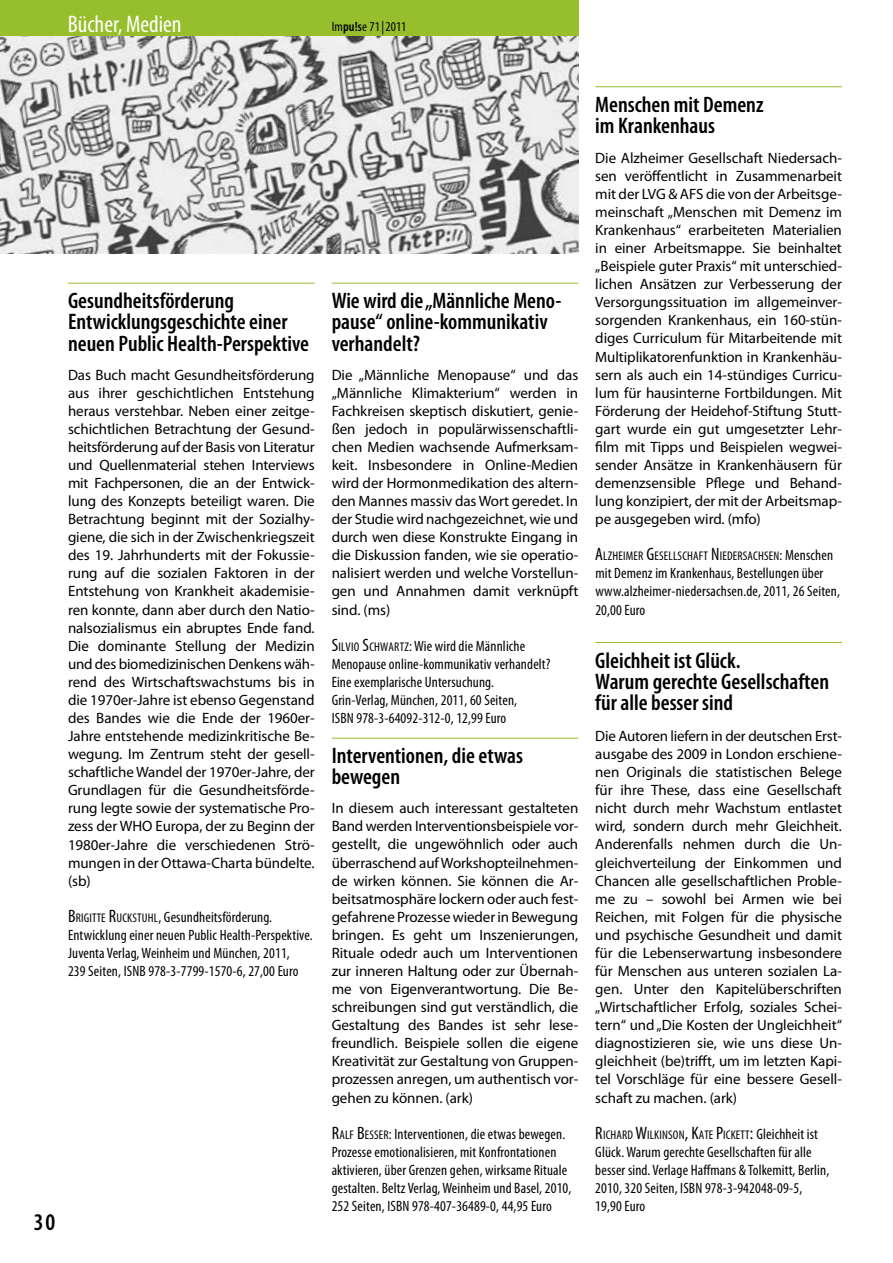
<style>
.page{position:relative;width:893px;height:1263px;background:#fff}
.page>*{position:absolute;margin:0;border:0;box-sizing:border-box;transform-origin:0 0}
.t1{font:condensed 24px "Myriad Pro";color:#fff}
.t2{font:600 condensed 24px "Myriad Pro";color:#000}
.t3{font:600 condensed 22.5px/21.3px "Myriad Pro";color:#000}
.t4{font:15px/18px "Myriad Pro";letter-spacing:-.005em;color:#000;text-align:justify}
.t5{font:condensed 15px/18.1px "Myriad Pro";letter-spacing:.01em;color:#000}
.t6{font:condensed 13.5px "Myriad Pro";letter-spacing:.01em;color:#000}
.t7{font:condensed 12.6px "Myriad Pro";letter-spacing:.015em;color:#000}
.s1{font-weight:600}
.s2{font-size:18px}
.s3{font-size:12.6px}
.s4{font-size:15px}
</style>
<div class="page">
<hr style="left:892px;top:0;width:1px;height:36px;background:#97bf2d">
<div style="left:0;top:0;width:578px;height:36px;background:#97bf2d"></div>
<hr style="left:332px;top:738px;width:246px;height:1px;background:#97bf2d">
<img style="left:0;top:36px;width:578px;height:217px">
<hr style="left:332px;top:283px;width:246px;height:1px;background:#97bf2d">
<hr style="left:595px;top:642px;width:247px;height:1px;background:#97bf2d">
<hr style="left:595px;top:86px;width:247px;height:1px;background:#97bf2d">
<hr style="left:68px;top:283px;width:247px;height:1px;background:#97bf2d">
<h1 class="t1" style="left:68px;top:9px;width:115px">Bücher, Medien</h1>
<p class="t6" style="left:332px;top:19px;width:76px">Im<span class="s1">pu!s</span>e 71|2011</p>
<h2 class="t3" style="left:68px;top:290px;width:243px">Gesundheitsförderung<br>Entwicklungsgeschichte einer neuen Public Health-Perspektive</h2>
<p class="t4" style="left:68px;top:366px;width:248px">Das Buch macht Gesundheitsförderung aus ihrer geschichtlichen Entstehung heraus verstehbar. Neben einer zeitge&shy;schichtlichen Betrachtung der Gesund&shy;heitsförderung auf der Basis von Literatur und Quellenmaterial stehen Interviews mit Fachpersonen, die an der Entwick&shy;lung des Konzepts beteiligt waren. Die Betrachtung beginnt mit der Sozialhy&shy;giene, die sich in der Zwischenkriegszeit des 19. Jahrhunderts mit der Fokussie&shy;rung auf die sozialen Faktoren in der Entstehung von Krankheit akademisie&shy;ren konnte, dann aber durch den Natio&shy;nalsozialismus ein abruptes Ende fand.<br>Die dominante Stellung der Medizin und des biomedizinischen Denkens wäh&shy;rend des Wirtschaftswachstums bis in die 1970er-Jahre ist ebenso Gegenstand des Bandes wie die Ende der 1960er-Jahre entstehende medizinkritische Be&shy;wegung. Im Zentrum steht der gesell&shy;schaftliche Wandel der 1970er-Jahre, der Grundlagen für die Gesundheitsförde&shy;rung legte sowie der systematische Pro&shy;zess der WHO Europa, der zu Beginn der 1980er-Jahre die verschiedenen Strö&shy;mungen in der Ottawa-Charta bündelte. (sb)</p>
<p class="t5" style="left:68px;top:907px;width:246px"><span class="s2">B</span><span class="s3">RIGITTE</span> <span class="s2">R</span><span class="s3">UCKSTUHL</span>, Gesundheitsförderung.<br>Entwicklung einer neuen Public Health-Perspektive.<br>Juventa Verlag, Weinheim und München, 2011,<br>239 Seiten, ISNB 978-3-7799-1570-6, 27,00 Euro</p>
<h1 class="t2" style="left:34px;top:1209px;width:23px">30</h1>
<h2 class="t3" style="left:332px;top:290px;width:231px">Wie wird die „Männliche Meno&shy;pause“ online-kommunikativ verhandelt?</h2>
<p class="t4" style="left:332px;top:366px;width:248px">Die „Männliche Menopause“ und das „Männliche Klimakterium“ werden in Fachkreisen skeptisch diskutiert, genie&shy;ßen jedoch in populärwissenschaftli&shy;chen Medien wachsende Aufmerksam&shy;keit. Insbesondere in Online-Medien wird der Hormonmedikation des altern&shy;den Mannes massiv das Wort geredet. In der Studie wird nachgezeichnet, wie und durch wen diese Konstrukte Eingang in die Diskussion fanden, wie sie operatio&shy;nalisiert werden und welche Vorstellun&shy;gen und Annahmen damit verknüpft sind. (ms)</p>
<p class="t5" style="left:332px;top:636px;width:220px"><span class="s2">S</span><span class="s3">ILVIO</span> <span class="s2">S</span><span class="s3">CHWARTZ</span>: Wie wird die Männliche Menopause online-kommunikativ verhandelt?<br>Eine exemplarische Untersuchung.<br>Grin-Verlag, München, 2011, 60 Seiten,<br>ISBN 978-3-64092-312-0, 12,99 Euro</p>
<h2 class="t3" style="left:332px;top:745px;width:193px">Interventionen, die etwas bewegen</h2>
<p class="t4" style="left:332px;top:799px;width:248px">In diesem auch interessant gestalteten Band werden Interventionsbeispiele vor&shy;gestellt, die ungewöhnlich oder auch überraschend auf Workshopteilnehmen&shy;de wirken können. Sie können die Ar&shy;beitsatmosphäre lockern oder auch fest&shy;gefahrene Prozesse wieder in Bewegung bringen. Es geht um Inszenierungen, Rituale odedr auch um Interventionen zur inneren Haltung oder zur Übernah&shy;me von Eigenverantwortung. Die Be&shy;schreibungen sind gut verständlich, die Gestaltung des Bandes ist sehr lese&shy;freundlich. Beispiele sollen die eigene Kreativität zur Gestaltung von Gruppen&shy;prozessen anregen, um authentisch vor&shy;gehen zu können. (ark)</p>
<p class="t5" style="left:332px;top:1124px;width:241px"><span class="s2">R</span><span class="s3">ALF</span> <span class="s2">B</span><span class="s3">ESSER</span>: Interventionen, die etwas bewegen.<br>Prozesse emotionalisieren, mit Konfrontationen aktivieren, über Grenzen gehen, wirksame Rituale gestalten. Beltz Verlag, Weinheim und Basel, 2010, 252 Seiten, ISBN 978-407-36489-0, 44,95 Euro</p>
<h2 class="t3" style="left:595px;top:94px;width:170px">Menschen mit Demenz im Krankenhaus</h2>
<p class="t4" style="left:595px;top:149px;width:248px">Die Alzheimer Gesellschaft Niedersach&shy;sen veröffentlicht in Zusammenarbeit mit der LVG &amp; AFS die von der Arbeitsge&shy;meinschaft „Menschen mit Demenz im Krankenhaus“ erarbeiteten Materialien in einer Arbeitsmappe. Sie beinhaltet „Beispiele guter Praxis“ mit unterschied&shy;lichen Ansätzen zur Verbesserung der Versorgungssituation im allgemeinver&shy;sorgenden Krankenhaus, ein 160-stün&shy;diges Curriculum für Mitarbeitende mit Multiplikatorenfunktion in Krankenhäu&shy;sern als auch ein 14-stündiges Curricu&shy;lum für hausinterne Fortbildungen. Mit Förderung der Heidehof-Stiftung Stutt&shy;gart wurde ein gut umgesetzter Lehr&shy;film mit Tipps und Beispielen wegwei&shy;sender Ansätze in Krankenhäusern für demenzsensible Pflege und Behand&shy;lung konzipiert, der mit der Arbeitsmap&shy;pe ausgegeben wird. (mfo)</p>
<p class="t7" style="left:595px;top:548px;width:239px"><span class="s2">A</span>LZHEIMER <span class="s2">G</span>ESELLSCHAFT <span class="s2">N</span> IEDERSACHSEN<span class="s4">: Menschen</span></p>
<p class="t5" style="left:595px;top:564px;width:246px">mit Demenz im Krankenhaus, Bestellungen über www.alzheimer-niedersachsen.de, 2011, 26 Seiten,<br>20,00 Euro</p>
<h2 class="t3" style="left:595px;top:650px;width:235px">Gleichheit ist Glück.<br>Warum gerechte Gesellschaften für alle besser sind</h2>
<p class="t4" style="left:595px;top:727px;width:248px">Die Autoren liefern in der deutschen Erst&shy;ausgabe des 2009 in London erschiene&shy;nen Originals die statistischen Belege für ihre These, dass eine Gesellschaft nicht durch mehr Wachstum entlastet wird, sondern durch mehr Gleichheit.<br>Anderenfalls nehmen durch die Un&shy;gleichverteilung der Einkommen und Chancen alle gesellschaftlichen Proble&shy;me zu – sowohl bei Armen wie bei Reichen, mit Folgen für die physische und psychische Gesundheit und damit für die Lebenserwartung insbesondere für Menschen aus unteren sozialen La&shy;gen. Unter den Kapitelüberschriften „Wirtschaftlicher Erfolg, soziales Schei&shy;tern“ und „Die Kosten der Ungleichheit“ diagnostizieren sie, wie uns diese Un&shy;gleichheit (be)trifft, um im letzten Kapi&shy;tel Vorschläge für eine bessere Gesell&shy;schaft zu machen. (ark)</p>
<p class="t7" style="left:595px;top:1127px;width:224px"><span class="s2">R</span>ICHARD <span class="s2">W</span>ILKINSON<span class="s2">, K</span>ATE <span class="s2">P</span>ICKETT<span class="s2">:</span> <span class="s4">Gleichheit ist</span></p>
<p class="t5" style="left:595px;top:1142px;width:235px">Glück. Warum gerechte Gesellschaften für alle besser sind. Verlage Haffmans &amp; Tolkemitt, Berlin, 2010, 320 Seiten, ISBN 978-3-942048-09-5, 19,90 Euro</p>
</div>
